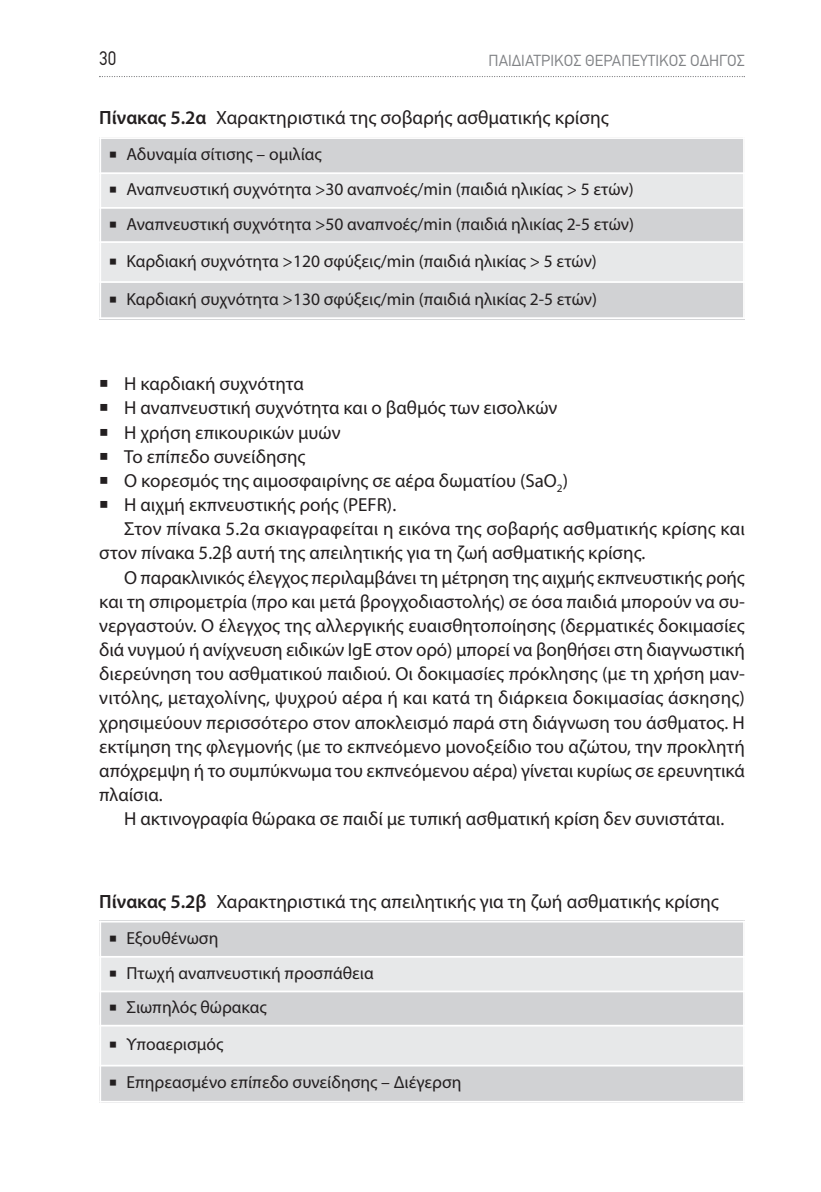
<style>
.page{position:relative;width:821px;height:1192px;background:#fff}
.page>*{position:absolute;margin:0;border:0;box-sizing:border-box;transform-origin:0 0}
.t1{font:19.25px "Myriad Pro";color:#231f20}
.t2{font:19.25px "CF Din";color:#231f20;scale:.9 1}
.t3{font:18.9px "Myriad Pro";color:#231f20}
.t4{font:17.5px "Myriad Pro";color:#231f20}
.t5{font:15.75px "CF Din";color:#808285}
.s1{font-weight:600}
.s2{font-family:"Lucida Grande"}
.s3{font-family:"Lucida Grande";font-weight:700}
</style>
<div class="page">
<svg style="left:99px;top:76px;width:645px;height:1px"></svg>
<div style="left:99px;top:137px;width:645px;height:36px;background:#d1d2d4"></div>
<div style="left:99px;top:173px;width:645px;height:35px;background:#e7e8e9"></div>
<div style="left:99px;top:208px;width:645px;height:34px;background:#d1d2d4"></div>
<div style="left:99px;top:242px;width:645px;height:40px;background:#e7e8e9"></div>
<div style="left:99px;top:282px;width:645px;height:37px;background:#d1d2d4"></div>
<hr style="left:99px;top:137px;width:2px;height:182px;background:#fff">
<hr style="left:742px;top:137px;width:2px;height:182px;background:#fff">
<hr style="left:99px;top:137px;width:645px;height:2px;background:#fff">
<hr style="left:99px;top:172px;width:645px;height:2px;background:#fff">
<hr style="left:99px;top:207px;width:645px;height:2px;background:#fff">
<hr style="left:99px;top:241px;width:645px;height:2px;background:#fff">
<hr style="left:99px;top:281px;width:645px;height:2px;background:#fff">
<hr style="left:99px;top:317px;width:645px;height:2px;background:#fff">
<div style="left:99px;top:920px;width:645px;height:36px;background:#d1d2d4"></div>
<div style="left:99px;top:956px;width:645px;height:35px;background:#e7e8e9"></div>
<div style="left:99px;top:991px;width:645px;height:34px;background:#d1d2d4"></div>
<div style="left:99px;top:1025px;width:645px;height:40px;background:#e7e8e9"></div>
<div style="left:99px;top:1065px;width:645px;height:37px;background:#d1d2d4"></div>
<hr style="left:99px;top:920px;width:2px;height:182px;background:#fff">
<hr style="left:742px;top:920px;width:2px;height:182px;background:#fff">
<hr style="left:99px;top:920px;width:645px;height:2px;background:#fff">
<hr style="left:99px;top:955px;width:645px;height:2px;background:#fff">
<hr style="left:99px;top:990px;width:645px;height:2px;background:#fff">
<hr style="left:99px;top:1024px;width:645px;height:2px;background:#fff">
<hr style="left:99px;top:1064px;width:645px;height:2px;background:#fff">
<hr style="left:99px;top:1100px;width:645px;height:2px;background:#fff">
<p class="t2" style="left:99px;top:48px;width:21px">30</p>
<p class="t5" style="left:488px;top:52px;width:257px">ΠΑΙΔΙΑΤΡΙΚΟΣ ΘΕΡΑΠΕΥΤΙΚΟΣ ΟΔΗΓΟΣ</p>
<p class="t1" style="left:99px;top:110px;width:511px"><span class="s1">Πίνακας 5.2α</span> Χαρακτηριστικά της σοβαρής ασθματικής κρίσης</p>
<p class="t4" style="left:108px;top:148px;width:215px"><span class="s2">■</span> Αδυναμία σίτισης – ομιλίας</p>
<p class="t4" style="left:108px;top:183px;width:527px"><span class="s2">■</span> Αναπνευστική συχνότητα &gt;30 αναπνοές/min (παιδιά ηλικίας &gt; 5 ετών)</p>
<p class="t4" style="left:108px;top:217px;width:527px"><span class="s2">■</span> Αναπνευστική συχνότητα &gt;50 αναπνοές/min (παιδιά ηλικίας 2-5 ετών)</p>
<p class="t4" style="left:108px;top:254px;width:490px"><span class="s2">■</span> Καρδιακή συχνότητα &gt;120 σφύξεις/min (παιδιά ηλικίας &gt; 5 ετών)</p>
<p class="t4" style="left:108px;top:292px;width:490px"><span class="s2">■</span> Καρδιακή συχνότητα &gt;130 σφύξεις/min (παιδιά ηλικίας 2-5 ετών)</p>
<p class="t3" style="left:99px;top:377px;width:206px"><span class="s3">▪</span> Η καρδιακή συχνότητα</p>
<p class="t3" style="left:99px;top:401px;width:459px"><span class="s3">▪</span> Η αναπνευστική συχνότητα και ο βαθμός των εισολκών</p>
<p class="t3" style="left:99px;top:425px;width:242px"><span class="s3">▪</span> Η χρήση επικουρικών μυών</p>
<p class="t3" style="left:99px;top:449px;width:207px"><span class="s3">▪</span> Το επίπεδο συνείδησης</p>
<p class="t3" style="left:99px;top:473px;width:470px"><span class="s3">▪</span> Ο κορεσμός της αιμοσφαιρίνης σε αέρα δωματίου (SaO<sub>2</sub>)</p>
<p class="t3" style="left:99px;top:497px;width:298px"><span class="s3">▪</span> Η αιχμή εκπνευστικής ροής (PEFR).</p>
<p class="t3" style="left:124px;top:521px;width:622px">Στον πίνακα 5.2α σκιαγραφείται η εικόνα της σοβαρής ασθματικής κρίσης και</p>
<p class="t3" style="left:99px;top:546px;width:547px">στον πίνακα 5.2β αυτή της απειλητικής για τη ζωή ασθματικής κρίσης.</p>
<p class="t3" style="left:124px;top:570px;width:622px">Ο παρακλινικός έλεγχος περιλαμβάνει τη μέτρηση της αιχμής εκπνευστικής ροής</p>
<p class="t3" style="left:99px;top:594px;width:646px">και τη σπιρομετρία (προ και μετά βρογχοδιαστολής) σε όσα παιδιά μπορούν να συ-</p>
<p class="t3" style="left:99px;top:618px;width:646px">νεργαστούν. Ο έλεγχος της αλλεργικής ευαισθητοποίησης (δερματικές δοκιμασίες</p>
<p class="t3" style="left:99px;top:642px;width:646px">διά νυγμού ή ανίχνευση ειδικών IgE στον ορό) μπορεί να βοηθήσει στη διαγνωστική</p>
<p class="t3" style="left:99px;top:666px;width:646px">διερεύνηση του ασθματικού παιδιού. Οι δοκιμασίες πρόκλησης (με τη χρήση μαν-</p>
<p class="t3" style="left:99px;top:691px;width:646px">νιτόλης, μεταχολίνης, ψυχρού αέρα ή και κατά τη διάρκεια δοκιμασίας άσκησης)</p>
<p class="t3" style="left:99px;top:715px;width:646px">χρησιμεύουν περισσότερο στον αποκλεισμό παρά στη διάγνωση του άσθματος. Η</p>
<p class="t3" style="left:99px;top:739px;width:646px">εκτίμηση της φλεγμονής (με το εκπνεόμενο μονοξείδιο του αζώτου, την προκλητή</p>
<p class="t3" style="left:99px;top:763px;width:646px">απόχρεμψη ή το συμπύκνωμα του εκπνεόμενου αέρα) γίνεται κυρίως σε ερευνητικά</p>
<p class="t3" style="left:99px;top:787px;width:65px">πλαίσια.</p>
<p class="t3" style="left:124px;top:811px;width:601px">Η ακτινογραφία θώρακα σε παιδί με τυπική ασθματική κρίση δεν συνιστάται.</p>
<p class="t1" style="left:99px;top:894px;width:621px"><span class="s1">Πίνακας 5.2β</span> Χαρακτηριστικά της απειλητικής για τη ζωή ασθματικής κρίσης</p>
<p class="t4" style="left:108px;top:931px;width:112px"><span class="s2">■</span> Εξουθένωση</p>
<p class="t4" style="left:108px;top:966px;width:267px"><span class="s2">■</span> Πτωχή αναπνευστική προσπάθεια</p>
<p class="t4" style="left:108px;top:1000px;width:160px"><span class="s2">■</span> Σιωπηλός θώρακας</p>
<p class="t4" style="left:108px;top:1037px;width:117px"><span class="s2">■</span> Υποαερισμός</p>
<p class="t4" style="left:108px;top:1075px;width:355px"><span class="s2">■</span> Επηρεασμένο επίπεδο συνείδησης – Διέγερση</p>
</div>
